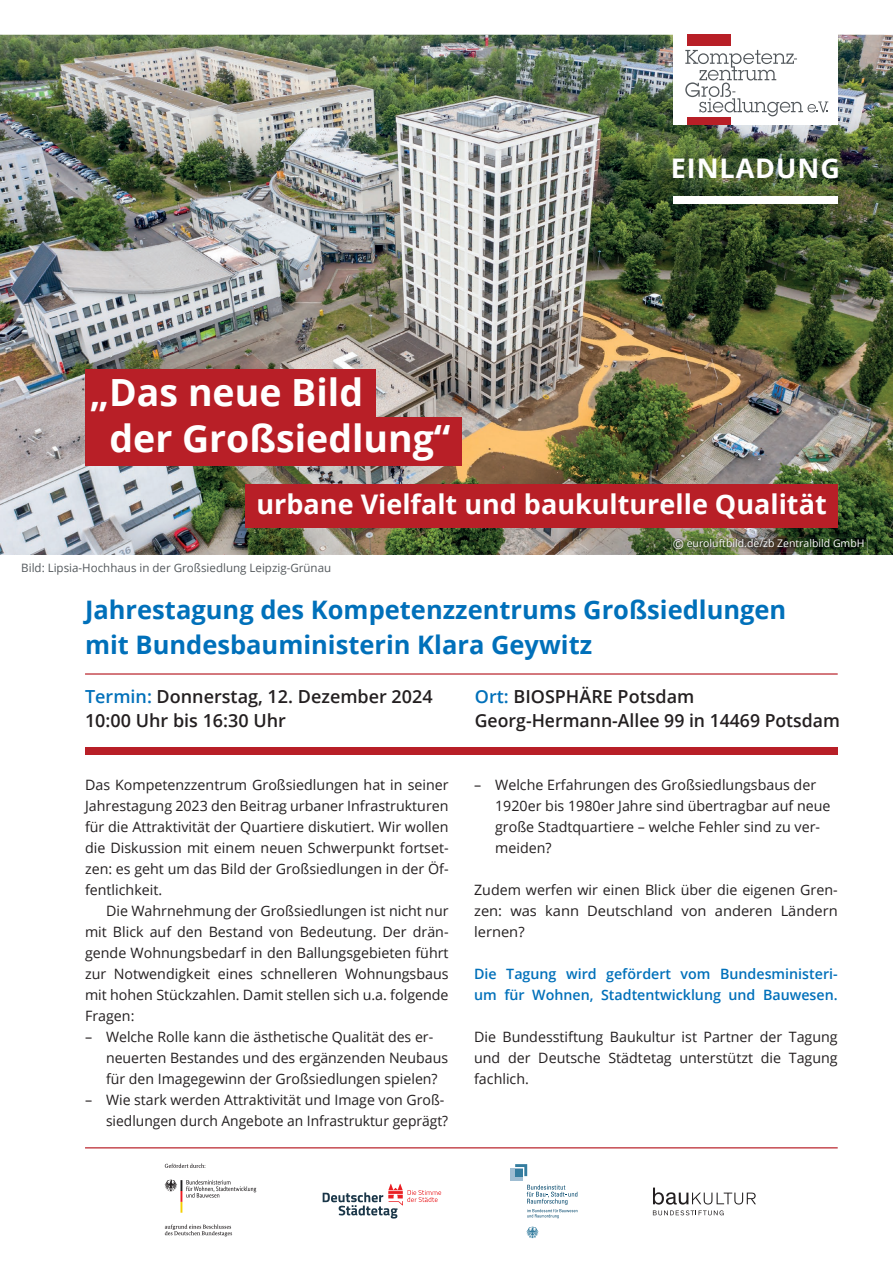
<style>
.page{position:relative;width:893px;height:1263px;background:#fff}
.page>*{position:absolute;margin:0;border:0;box-sizing:border-box;transform-origin:0 0}
.t1{font:700 37.5px "Open Sans";color:#fff}
.t2{font:700 27px "Open Sans";color:#fff}
.t3{font:700 27px "Open Sans";letter-spacing:.035em;color:#fff}
.t4{font:700 25.5px/34.5px "Open Sans";color:#0070ba}
.t5{font:600 18px/24px "Open Sans";color:#231f20}
.t6{font:14.25px/21px "Open Sans";color:#231f20;text-align:justify}
.t7{font:600 14.25px/21px "Open Sans";color:#0070ba}
.t8{font:11.55px "Open Sans";color:#53585c}
.t9{font:10.5px "Open Sans";color:#fff}
.s1{font-size:13.5px}
.s2{color:#0070ba}
</style>
<div class="page">
<img style="left:0;top:35px;width:893px;height:520px">
<div style="left:673px;top:30px;width:165px;height:95px;background:#fff"></div>
<div style="left:687px;top:34px;width:43px;height:12px;background:#b81f27"></div>
<div style="left:687px;top:117px;width:43px;height:8px;background:#b81f27"></div>
<svg style="left:685px;top:50px;width:143px;height:66px"></svg>
<div style="left:85px;top:417px;width:376px;height:48px;background:#b81f27"></div>
<div style="left:85px;top:369px;width:290px;height:49px;background:#b81f27"></div>
<div style="left:246px;top:484px;width:592px;height:43px;background:#b81f27"></div>
<div style="left:85px;top:747px;width:753px;height:7px;background:#b81f27"></div>
<hr style="left:85px;top:673px;width:753px;height:2px;background:#b81f27">
<hr style="left:85px;top:1147px;width:753px;height:1px;background:#b81f27">
<img style="left:672px;top:539px;width:195px;height:14px">
<img style="left:672px;top:538px;width:193px;height:1px">
<img style="left:672px;top:539px;width:193px;height:11px">
<div style="left:673px;top:196px;width:165px;height:8px;background:#fff"></div>
<svg style="left:323px;top:1184px;width:118px;height:34px"></svg>
<svg style="left:653px;top:1187px;width:103px;height:17px"></svg>
<svg style="left:653px;top:1210px;width:71px;height:5px"></svg>
<div style="left:510px;top:1169px;width:12px;height:12px;background:#9fbdd2"></div>
<svg style="left:515px;top:1164px;width:12px;height:12px"></svg>
<svg style="left:526px;top:1226px;width:13px;height:12px"></svg>
<svg style="left:527px;top:1185px;width:50px;height:33px"></svg>
<svg style="left:165px;top:1163px;width:41px;height:5px"></svg>
<svg style="left:165px;top:1224px;width:67px;height:12px"></svg>
<svg style="left:165px;top:1179px;width:91px;height:34px"></svg>
<h1 class="t1" style="left:90px;top:366px;width:275px">„Das neue Bild</h1>
<h1 class="t1" style="left:109px;top:412px;width:343px">der Großsiedlung“</h1>
<h2 class="t3" style="left:671px;top:149px;width:171px">EINLADUNG</h2>
<h2 class="t2" style="left:257px;top:485px;width:572px">urbane Vielfalt und baukulturelle Qualität</h2>
<p class="t8" style="left:21px;top:560px;width:311px">Bild: Lipsia-Hochhaus in der Großsiedlung Leipzig-Grünau</p>
<p class="t9" style="left:673px;top:536px;width:193px"><span class="s1">©</span> euroluftbild.de/zb Zentralbild GmbH</p>
<h3 class="t4" style="left:85px;top:592px;width:703px">Jahrestagung des Kompetenzzentrums Großsiedlungen mit Bundesbauministerin Klara Geywitz</h3>
<p class="t5" style="left:85px;top:684px;width:349px"><span class="s2">Termin:</span> Donnerstag, 12. Dezember 2024<br>10:00 Uhr bis 16:30 Uhr</p>
<p class="t5" style="left:475px;top:684px;width:367px"><span class="s2">Ort:</span> BIOSPHÄRE Potsdam<br>Georg-Hermann-Allee 99 in 14469 Potsdam</p>
<p class="t6" style="left:85px;top:774px;width:365px">Das Kompetenzzentrum Großsiedlungen hat in seiner Jahrestagung 2023 den Beitrag urbaner Infrastrukturen für die Attraktivität der Quartiere diskutiert. Wir wollen die Diskussion mit einem neuen Schwerpunkt fortset&shy;zen: es geht um das Bild der Großsiedlungen in der Öf&shy;fentlichkeit.</p>
<p class="t6" style="left:85px;top:900px;width:365px;text-indent:21px">Die Wahrnehmung der Großsiedlungen ist nicht nur mit Blick auf den Bestand von Bedeutung. Der drän&shy;gende Wohnungsbedarf in den Ballungsgebieten führt zur Notwendigkeit eines schnelleren Wohnungsbaus mit hohen Stückzahlen. Damit stellen sich u.a. folgende Fragen:</p>
<p class="t6" style="left:106px;top:1026px;width:344px;text-align:left;text-indent:-21px">– Welche Rolle kann die ästhetische Qualität des er&shy;neuerten Bestandes und des ergänzenden Neubaus für den Imagegewinn der Großsiedlungen spielen?</p>
<p class="t6" style="left:85px;top:1089px;width:365px;text-align:right">– Wie stark werden Attraktivität und Image von Groß&shy;siedlungen durch Angebote an Infrastruktur geprägt?</p>
<p class="t6" style="left:495px;top:774px;width:337px;text-align:left;text-indent:-21px">– Welche Erfahrungen des Großsiedlungsbaus der 1920er bis 1980er Jahre sind übertragbar auf neue große Stadtquartiere – welche Fehler sind zu ver&shy;meiden?</p>
<p class="t6" style="left:474px;top:879px;width:365px">Zudem werfen wir einen Blick über die eigenen Gren&shy;zen: was kann Deutschland von anderen Ländern lernen?</p>
<p class="t7" style="left:474px;top:963px;width:365px">Die Tagung wird gefördert vom Bundesministeri&shy;um für Wohnen, Stadtentwicklung und Bauwesen.</p>
<p class="t6" style="left:474px;top:1026px;width:365px">Die Bundesstiftung Baukultur ist Partner der Tagung und der Deutsche Städtetag unterstützt die Tagung fachlich.</p>
</div>
